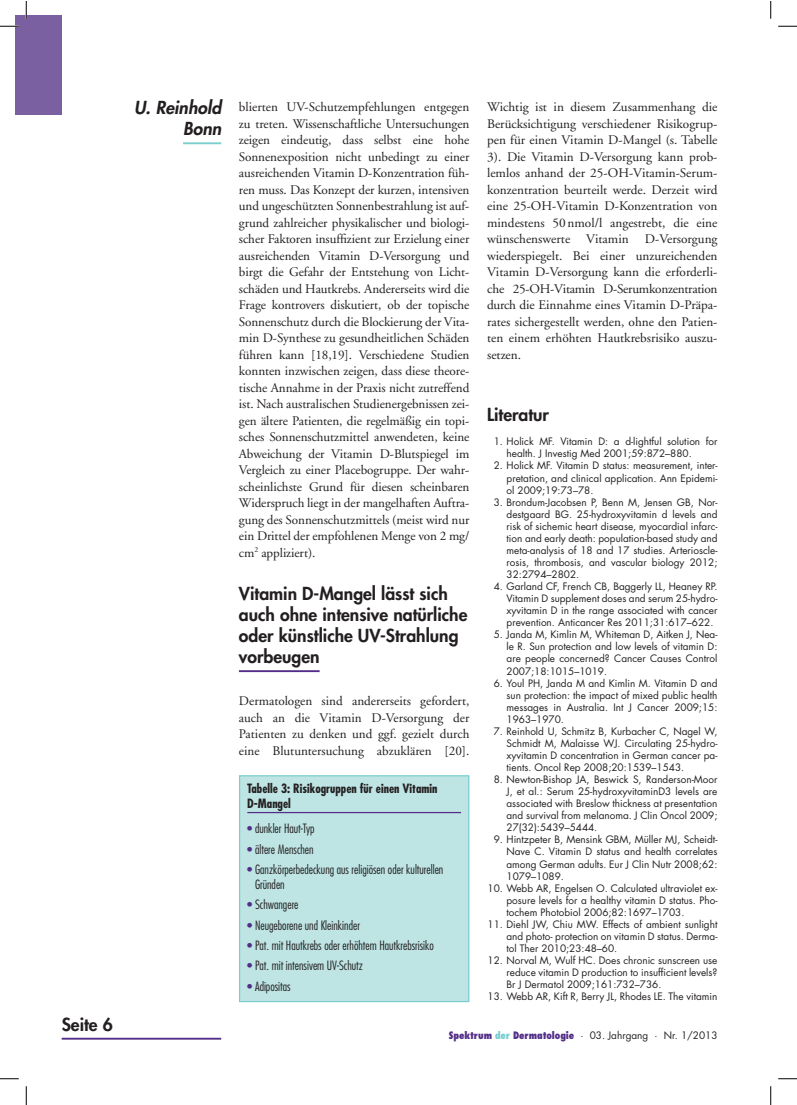
<style>
.page{position:relative;width:797px;height:1105px;background:#fff}
.page>*{position:absolute;margin:0;border:0;box-sizing:border-box;transform-origin:0 0}
.t1{font:800 17.5px/21px "Futura";color:#231f20}
.t2{font:italic 800 17.5px/21px "Futura";color:#231f20;text-align:right}
.t3{font:13.12px/16.5px "Adobe Garamond";color:#231f20;text-align:justify}
.t4{font:300 condensed 12.5px/20.2px "Futura";color:#231f20}
.t5{font:700 condensed 12.5px/15px "Futura";color:#231f20}
.t6{font:10px/12px "Futura";color:#231f20;text-align:justify}
.s1{font-weight:800;font-stretch:condensed;color:#522e88}
.s2{font-weight:800;font-stretch:condensed;color:#7bcdce}
</style>
<div class="page">
<hr style="left:62px;top:1038px;width:159px;height:2px;background:#522e88">
<div style="left:16px;top:16px;width:46px;height:99px;background:#7b60a1"></div>
<hr style="left:239px;top:670px;width:80px;height:2px;background:#522e88">
<div style="left:239px;top:776px;width:230px;height:225px;background:#bee4e4"></div>
<hr style="left:247px;top:812px;width:214px;height:1px;background:#522e88">
<div style="left:239px;top:775px;width:230px;height:227px;border:1px solid #7bcdce"></div>
<hr style="left:183px;top:142px;width:38px;height:2px;background:#7bcdce">
<svg style="left:0;top:25px;width:19px;height:2px"></svg>
<svg style="left:778px;top:25px;width:18px;height:2px"></svg>
<svg style="left:0;top:1078px;width:19px;height:1px"></svg>
<svg style="left:778px;top:1078px;width:18px;height:1px"></svg>
<svg style="left:25px;top:1px;width:2px;height:18px"></svg>
<svg style="left:25px;top:1086px;width:2px;height:19px"></svg>
<svg style="left:770px;top:1px;width:1px;height:18px"></svg>
<svg style="left:770px;top:1086px;width:1px;height:19px"></svg>
<h1 class="t1" style="left:62px;top:1013px;width:53px">Seite 6</h1>
<h1 class="t2" style="left:134px;top:97px;width:89px">U. Reinhold<br>Bonn</h1>
<p class="t3" style="left:239px;top:99px;width:232px">blierten UV-Schutzempfehlungen entgegen zu treten. Wissenschaftliche Untersuchungen zeigen eindeutig, dass selbst eine hohe Sonnenexposition nicht unbedingt zu einer ausreichenden Vitamin D-Konzentration füh&shy;ren muss. Das Konzept der kurzen, intensiven und ungeschützten Sonnenbestrahlung ist auf&shy;grund zahlreicher physikalischer und biologi&shy;scher Faktoren insuffizient zur Erzielung einer ausreichenden Vitamin D-Versorgung und birgt die Gefahr der Entstehung von Licht&shy;schäden und Hautkrebs. Andererseits wird die Frage kontrovers diskutiert, ob der topische Sonnenschutz durch die Blockierung der Vita&shy;min D-Synthese zu gesundheitlichen Schäden führen kann [18,19]. Verschiedene Studien konnten inzwischen zeigen, dass diese theore&shy;tische Annahme in der Praxis nicht zutreffend ist. Nach australischen Studienergebnissen zei&shy;gen ältere Patienten, die regelmäßig ein topi&shy;sches Sonnenschutzmittel anwendeten, keine Abweichung der Vitamin D-Blutspiegel im Vergleich zu einer Placebogruppe. Der wahr&shy;scheinlichste Grund für diesen scheinbaren Widerspruch liegt in der mangelhaften Auftra&shy;gung des Sonnenschutzmittels (meist wird nur ein Drittel der empfohlenen Menge von 2 mg/ cm<sup>2</sup> appliziert).</p>
<h1 class="t1" style="left:239px;top:583px;width:230px">Vitamin D-Mangel lässt sich auch ohne intensive natürliche oder künstliche UV-Strahlung vorbeugen</h1>
<h2 class="t3" style="left:239px;top:693px;width:232px">Dermatologen sind andererseits gefordert, auch an die Vitamin D-Versorgung der Patienten zu denken und ggf. gezielt durch eine Blutuntersuchung abzuklären [20].</h2>
<p class="t5" style="left:247px;top:781px;width:192px">Tabelle 3: Risikogruppen für einen Vitamin<br>D-Mangel</p>
<p class="t4" style="left:255px;top:819px;width:190px">dunkler Haut-Typ<br>ältere Menschen<br>Ganzkörperbedeckung aus religiösen oder kulturellen</p>
<p class="t4" style="left:255px;top:874px;width:180px">Gründen<br>Schwangere<br>Neugeborene und Kleinkinder<br>Pat. mit Hautkrebs oder erhöhtem Hautkrebsrisiko<br>Pat. mit intensivem UV-Schutz<br>Adipositas</p>
<p class="t3" style="left:487px;top:99px;width:232px">Wichtig ist in diesem Zusammenhang die Berücksichtigung verschiedener Risikogrup&shy;pen für einen Vitamin D-Mangel (s. Tabelle 3). Die Vitamin D-Versorgung kann prob&shy;lemlos anhand der 25-OH-Vitamin-Serum&shy;konzentration beurteilt werde. Derzeit wird eine 25-OH-Vitamin D-Konzentration von mindestens 50nmol/l angestrebt, die eine wünschenswerte Vitamin D-Versorgung wiederspiegelt. Bei einer unzureichenden Vitamin D-Versorgung kann die erforderli&shy;che 25-OH-Vitamin D-Serumkonzentration durch die Einnahme eines Vitamin D-Präpa&shy;rates sichergestellt werden, ohne den Patien&shy;ten einem erhöhten Hautkrebsrisiko auszu&shy;setzen.</p>
<h1 class="t1" style="left:487px;top:403px;width:63px">Literatur</h1>
<p class="t6" style="left:506px;top:436px;width:212px;text-indent:-13px">1. Holick MF. Vitamin D: a d-lightful solution for health. J Investig Med 2001;59:872–880.</p>
<p class="t6" style="left:506px;top:460px;width:212px;text-indent:-13px">2. Holick MF. Vitamin D status: measurement, inter&shy;pretation, and clinical application. Ann Epidemi&shy;ol 2009;19:73–78.</p>
<p class="t6" style="left:506px;top:496px;width:212px;text-indent:-13px">3. Brondum-Jacobsen P, Benn M, Jensen GB, Nor&shy;destgaard BG. 25-hydroxyvitamin d levels and risk of sichemic heart disease, myocardial infarc&shy;tion and early death: population-based study and meta-analysis of 18 and 17 studies. Arterioscle&shy;rosis, thrombosis, and vascular biology 2012; 32:2794–2802.</p>
<p class="t6" style="left:506px;top:580px;width:212px;text-indent:-13px">4. Garland CF, French CB, Baggerly LL, Heaney RP.<br>Vitamin D supplement doses and serum 25-hydro&shy;xyvitamin D in the range associated with cancer prevention. Anticancer Res 2011;31:617–622.</p>
<p class="t6" style="left:506px;top:629px;width:212px;text-indent:-13px">5. Janda M, Kimlin M, Whiteman D, Aitken J, Nea&shy;le R. Sun protection and low levels of vitamin D: are people concerned? Cancer Causes Control 2007;18:1015–1019.</p>
<p class="t6" style="left:506px;top:677px;width:212px;text-indent:-13px">6. Youl PH, Janda M and Kimlin M. Vitamin D and sun protection: the impact of mixed public health messages in Australia. Int J Cancer 2009;15:<br>1963–1970.</p>
<p class="t6" style="left:506px;top:725px;width:212px;text-indent:-13px">7. Reinhold U, Schmitz B, Kurbacher C, Nagel W, Schmidt M, Malaisse WJ. Circulating 25-hydro&shy;xyvitamin D concentration in German cancer pa&shy;tients. Oncol Rep 2008;20:1539–1543.</p>
<p class="t6" style="left:506px;top:773px;width:212px;text-indent:-13px">8. Newton-Bishop JA, Beswick S, Randerson-Moor J, et al.: Serum 25-hydroxyvitaminD3 levels are associated with Breslow thickness at presentation and survival from melanoma. J Clin Oncol 2009; 27(32):5439–5444.</p>
<p class="t6" style="left:506px;top:834px;width:212px;text-indent:-13px">9. Hintzpeter B, Mensink GBM, Müller MJ, Scheidt-Nave C. Vitamin D status and health correlates among German adults. Eur J Clin Nutr 2008;62:<br>1079–1089.</p>
<p class="t6" style="left:506px;top:882px;width:212px;text-indent:-19px">10. Webb AR, Engelsen O. Calculated ultraviolet ex&shy;posure levels for a healthy vitamin D status. Pho&shy;tochem Photobiol 2006;82:1697–1703.</p>
<p class="t6" style="left:506px;top:918px;width:212px;text-indent:-19px">11. Diehl JW, Chiu MW. Effects of ambient sunlight and photo- protection on vitamin D status. Derma&shy;tol Ther 2010;23:48–60.</p>
<p class="t6" style="left:506px;top:954px;width:212px;text-indent:-19px">12. Norval M, Wulf HC. Does chronic sunscreen use reduce vitamin D production to insufficient levels?<br>Br J Dermatol 2009;161:732–736.</p>
<p class="t6" style="left:487px;top:990px;width:231px">13. Webb AR, Kift R, Berry JL, Rhodes LE. The vitamin</p>
<p class="t6" style="left:449px;top:1029px;width:270px"><span class="s1">Spektrum</span> <span class="s2">der</span> <span class="s1">Dermatologie</span> · 03. Jahrgang · Nr. 1/2013</p>
</div>
